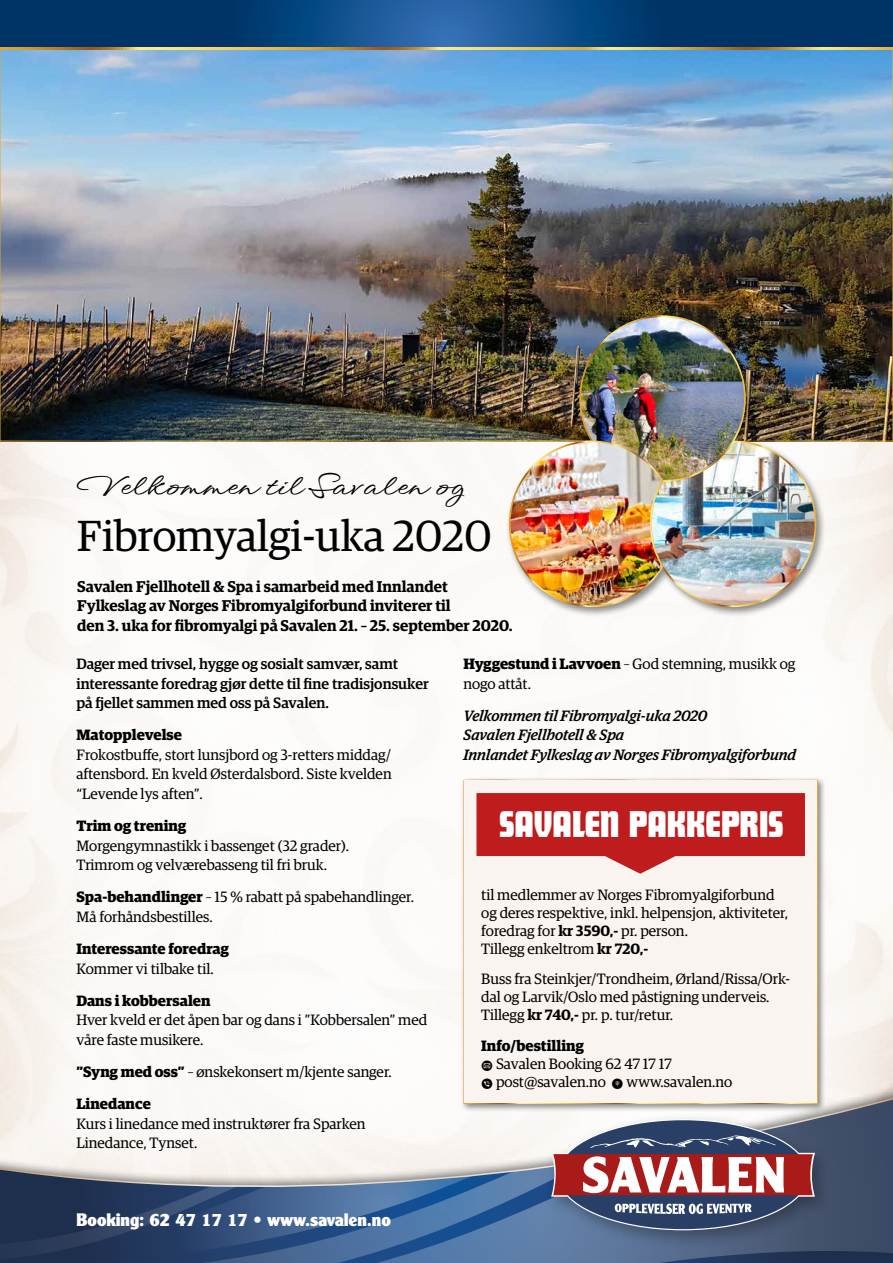
<style>
.page{position:relative;width:893px;height:1263px;background:#fff}
.page>*{position:absolute;margin:0;border:0;box-sizing:border-box;transform-origin:0 0}
.t1{font:43.5px "Guardian Egyp";color:#000}
.t2{font:34.5px "Futura ND Display";color:#fff}
.t3{font:500 33px "Wind Song Pro";color:#000}
.t4{font:900 17.7px "Clearface Gothic LT Std";letter-spacing:-.005em;color:#fff}
.t5{font:600 15.6px/19.5px "Guardian Egyp";color:#000}
.t6{font:15px/19.5px "Guardian Egyp";color:#000}
.t7{font:500 15px/19.5px "Guardian Egyp";color:#000}
.t8{font:italic 500 15px/19.5px "Guardian Egyp";color:#000}
.t9{font:700 15px "Guardian Egyp";color:#000}
.s1{font-weight:700}
.s2{font-weight:600}
.s3{font-family:"Socialico Plus"}
</style>
<div class="page">
<div style="left:0;top:42px;width:893px;height:1160px;background:#fcfaf8"></div>
<img style="left:2px;top:49px;width:889px;height:390px">
<div style="left:0;top:1083px;width:893px;height:180px;background:#000;opacity:.5"></div>
<svg style="left:0;top:1093px;width:893px;height:170px"></svg>
<div style="left:545px;top:1111px;width:287px;height:138px;background:#000;opacity:.3"></div>
<div style="left:558px;top:1120px;width:250px;height:110px;background:#2a3f65;border-radius:50%"></div>
<svg style="left:550px;top:1135px;width:266px;height:62px"></svg>
<svg style="left:615px;top:1203px;width:137px;height:11px"></svg>
<div style="left:506px;top:312px;width:320px;height:305px;background:#000;opacity:.45"></div>
<img style="left:651px;top:441px;width:164px;height:165px;border-radius:82px">
<img style="left:580px;top:316px;width:165px;height:165px;border-radius:82px">
<img style="left:508px;top:440px;width:164px;height:168px">
<svg style="left:0;top:47px;width:893px;height:2px;background:#daae4e"></svg>
<svg style="left:0;top:0;width:893px;height:47px;background:#094278"></svg>
<div style="left:460px;top:776px;width:365px;height:336px;background:#000;opacity:.45"></div>
<div style="left:463px;top:780px;width:355px;height:324px;background:#f9f4f0;border:2px solid #fff"></div>
<svg style="left:476px;top:793px;width:329px;height:81px"></svg>
<h3 class="t3" style="left:77px;top:463px;width:388px">Velkommen til Savalen og</h3>
<h1 class="t1" style="left:77px;top:506px;width:416px">Fibromyalgi-uka 2020</h1>
<p class="t5" style="left:77px;top:575px;width:437px">Savalen Fjellhotell &amp; Spa i samarbeid med Innlandet<br>Fylkeslag av Norges Fibromyalgiforbund inviterer til<br>den 3. uka for fibromyalgi på Savalen 21. – 25. september 2020.</p>
<p class="t7" style="left:76px;top:653px;width:354px">Dager med trivsel, hygge og sosialt samvær, samt interessante foredrag gjør dette til fine tradisjonsuker på fjellet sammen med oss på Savalen.</p>
<p class="t9" style="left:76px;top:724px;width:107px">Matopplevelse</p>
<p class="t6" style="left:76px;top:744px;width:317px;text-align:justify">Frokostbuffe, stort lunsjbord og 3-retters middag/ aftensbord. En kveld Østerdalsbord. Siste kvelden “Levende lys aften”.</p>
<p class="t9" style="left:76px;top:814px;width:111px">Trim og trening</p>
<p class="t6" style="left:76px;top:835px;width:274px">Morgengymnastikk i bassenget (32 grader).<br>Trimrom og velværebasseng til fri bruk.</p>
<p class="t6" style="left:76px;top:886px;width:339px"><span class="s1">Spa-behandlinger</span> – 15 % rabatt på spabehandlinger.<br>Må forhåndsbestilles.</p>
<p class="t9" style="left:76px;top:937px;width:154px">Interessante foredrag</p>
<p class="t6" style="left:76px;top:958px;width:139px">Kommer vi tilbake til.</p>
<p class="t9" style="left:76px;top:989px;width:136px">Dans i kobbersalen</p>
<p class="t6" style="left:76px;top:1009px;width:352px">Hver kveld er det åpen bar og dans i ”Kobbersalen” med våre faste musikere.</p>
<p class="t6" style="left:76px;top:1055px;width:317px;line-height:32.2px"><span class="s1">”Syng med oss”</span> – ønskekonsert m/kjente sanger.<br><span class="s1">Linedance</span></p>
<p class="t6" style="left:76px;top:1113px;width:291px">Kurs i linedance med instruktører fra Sparken<br>Linedance, Tynset.</p>
<p class="t4" style="left:77px;top:1209px;width:316px">Booking: 62 47 17 17 • www.savalen.no</p>
<p class="t6" style="left:463px;top:653px;width:334px"><span class="s1">Hyggestund i Lavvoen</span> – God stemning, musikk og nogo attåt.</p>
<p class="t8" style="left:463px;top:705px;width:334px">Velkommen til Fibromyalgi-uka 2020<br>Savalen Fjellhotell &amp; Spa<br>Innlandet Fylkeslag av Norges Fibromyalgiforbund</p>
<h2 class="t2" style="left:499px;top:801px;width:285px">SAVALEN PAKKEPRIS</h2>
<p class="t6" style="left:481px;top:884px;width:308px;line-height:18px">til medlemmer av Norges Fibromyalgiforbund og deres respektive, inkl. helpensjon, aktiviteter, foredrag for <span class="s2">kr 3590,-</span> pr. person.<br>Tillegg enkeltrom <span class="s2">kr 720,-</span></p>
<p class="t6" style="left:481px;top:969px;width:310px;line-height:18px">Buss fra Steinkjer/Trondheim, Ørland/Rissa/Ork&shy;dal og Larvik/Oslo med påstigning underveis.<br>Tillegg <span class="s2">kr 740,-</span> pr. p. tur/retur.</p>
<p class="t6" style="left:481px;top:1036px;width:253px;line-height:18px"><span class="s1">Info/bestilling<br></span><span class="s3">m</span> Savalen Booking 62 47 17 17<br><span class="s3">v</span> post@savalen.no <span class="s3">7</span> www.savalen.no</p>
</div>
